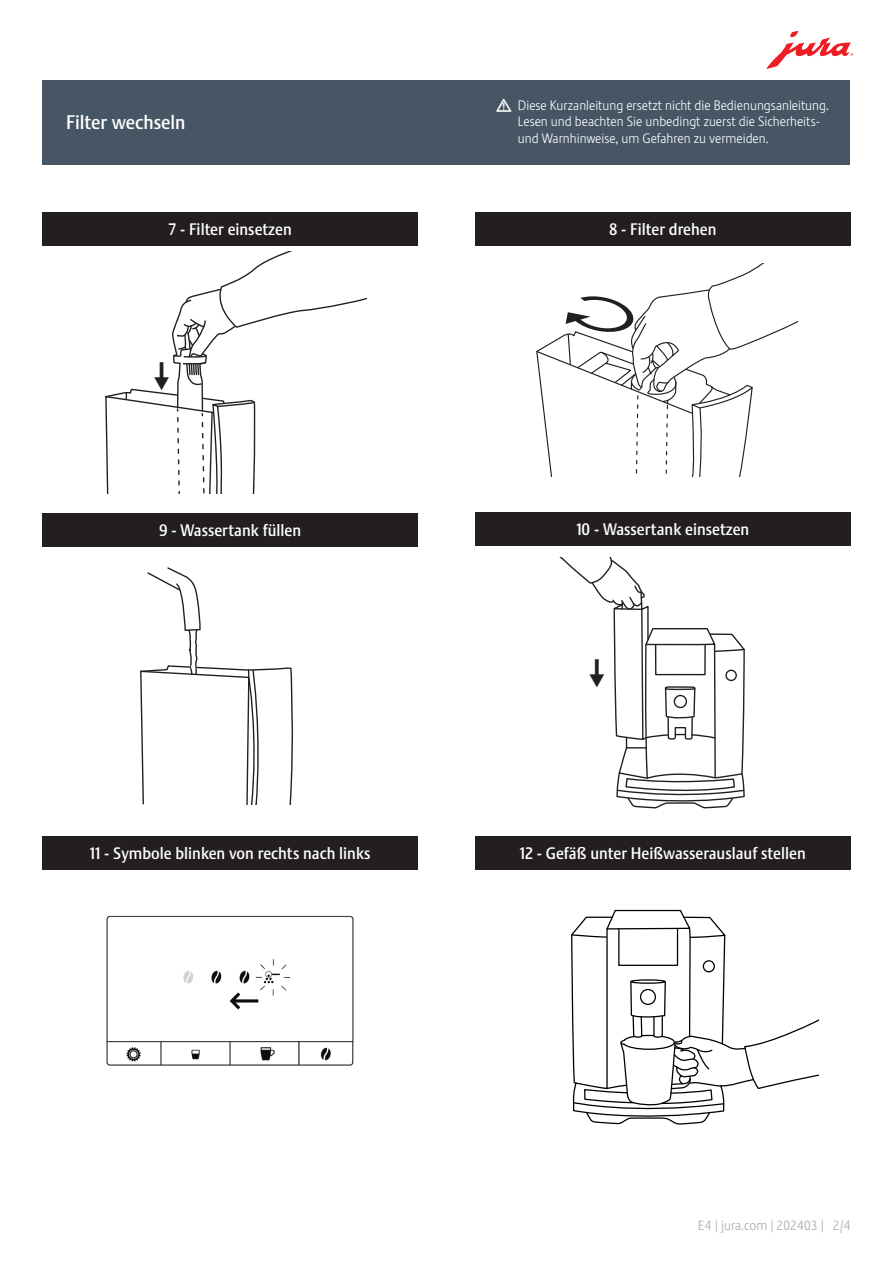
<style>
.page{position:relative;width:893px;height:1263px;background:#fff}
.page>*{position:absolute;margin:0;border:0;box-sizing:border-box;transform-origin:0 0}
.t1{font:19.5px "Stalemate Pro 2 J Medium";color:#fff}
.t2{font:16.5px "Stalemate Pro 2 J Medium";color:#fff}
.t3{font:13.5px/16.2px "Stalemate Pro 2 J Light";color:#fff}
.t4{font:13.5px "Stalemate Pro 2 J Light";color:#a8a9ad}
.s1{font-family:"Jura Pict 2006"}
.s2{font-size:13.2px}
</style>
<div class="page">
<div style="left:43px;top:80px;width:807px;height:85px;background:#465664"></div>
<svg style="left:766px;top:31px;width:87px;height:38px"></svg>
<svg style="left:140px;top:567px;width:153px;height:237px"></svg>
<svg style="left:571px;top:909px;width:247px;height:216px"></svg>
<img style="left:106px;top:915px;width:248px;height:151px">
<div style="left:43px;top:212px;width:375px;height:33px;background:#231f20"></div>
<div style="left:475px;top:212px;width:375px;height:33px;background:#231f20"></div>
<div style="left:43px;top:513px;width:375px;height:33px;background:#231f20"></div>
<div style="left:43px;top:837px;width:375px;height:33px;background:#231f20"></div>
<div style="left:475px;top:837px;width:375px;height:33px;background:#231f20"></div>
<div style="left:475px;top:512px;width:375px;height:34px;background:#231f20"></div>
<svg style="left:105px;top:252px;width:262px;height:241px"></svg>
<svg style="left:536px;top:263px;width:261px;height:213px"></svg>
<svg style="left:560px;top:558px;width:185px;height:251px"></svg>
<p class="t1" style="left:66px;top:111px;width:121px">Filter wechseln</p>
<p class="t3" style="left:518px;top:98px;width:313px;text-indent:-21px"><span class="s1">J</span> Diese Kurzanleitung ersetzt nicht die Bedienungsanleitung.<br>Lesen und beachten Sie unbedingt zuerst die Sicherheits&shy;und Warnhinweise, um Gefahren zu vermeiden.</p>
<p class="t2" style="left:168px;top:219px;width:125px">7 - Filter einsetzen</p>
<p class="t2" style="left:609px;top:219px;width:109px">8 - Filter drehen</p>
<p class="t2" style="left:159px;top:520px;width:144px">9 - Wassertank füllen</p>
<p class="t2" style="left:576px;top:519px;width:174px">10 - Wassertank einsetzen</p>
<p class="t2" style="left:90px;top:844px;width:282px">11 - Symbole blinken von rechts nach links</p>
<p class="t2" style="left:520px;top:844px;width:287px">12 - Gefäß unter Heißwasserauslauf stellen</p>
<p class="t2" style="left:114px;top:844px;width:12px">11</p>
<p class="t4" style="left:698px;top:1217px;width:154px"><span class="s2">E4</span> | jura.com | <span class="s2">202403</span> | <span class="s2">2</span>/<span class="s2">4</span></p>
</div>
